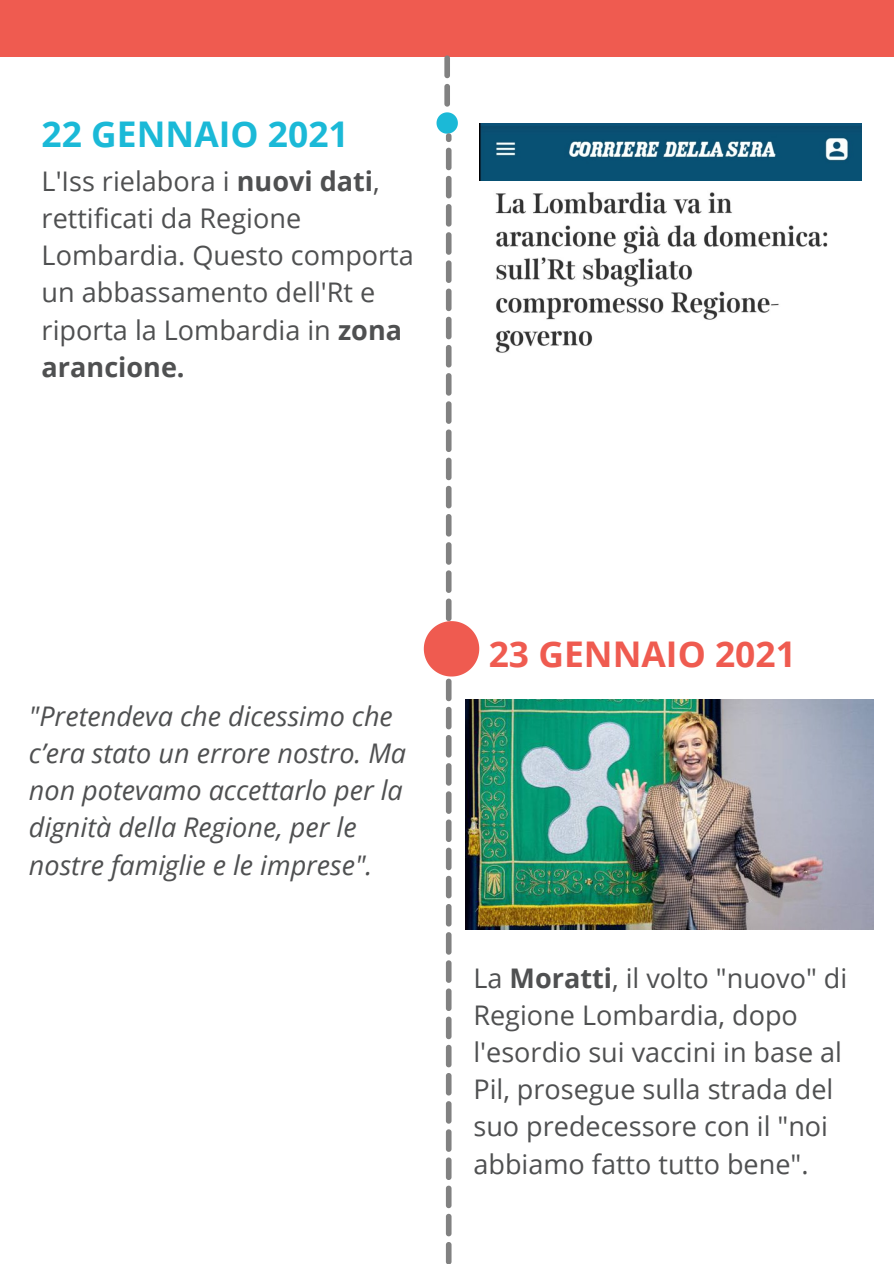
<style>
.page{position:relative;width:894px;height:1264px;background:#fff}
.page>*{position:absolute;margin:0;border:0;box-sizing:border-box;transform-origin:0 0}
.t1{font:700 35.4px "Open Sans";color:#1bb9d7}
.t2{font:700 35.4px "Open Sans";color:#ef5b50}
.t3{font:27px/37.2px "Open Sans";color:#4f5051}
.t4{font:italic 27px/37.2px "Open Sans";color:#4f5051}
.s1{font-weight:700}
</style>
<div class="page">
<div style="left:0;top:0;width:893px;height:56px;background:#ef5b50"></div>
<img style="left:480px;top:180px;width:381px;height:173px">
<img style="left:479px;top:123px;width:382px;height:57px">
<svg style="left:423px;top:55px;width:56px;height:1208px"></svg>
<img style="left:466px;top:699px;width:407px;height:230px">
<p class="t1" style="left:42px;top:109px;width:308px">22 GENNAIO 2021</p>
<p class="t3" style="left:42px;top:162px;width:373px">L'Iss rielabora i <span class="s1">nuovi dati</span>, rettificati da Regione<br>Lombardia. Questo comporta un abbassamento dell'Rt e riporta la Lombardia in <span class="s1">zona arancione.</span></p>
<p class="t4" style="left:29px;top:696px;width:378px">"Pretendeva che dicessimo che c’era stato un errore nostro. Ma non potevamo accettarlo per la dignità della Regione, per le nostre famiglie e le imprese".</p>
<p class="t2" style="left:488px;top:629px;width:308px">23 GENNAIO 2021</p>
<p class="t3" style="left:473px;top:958px;width:375px">La <span class="s1">Moratti</span>, il volto "nuovo" di<br>Regione Lombardia, dopo l'esordio sui vaccini in base al<br>Pil, prosegue sulla strada del suo predecessore con il "noi abbiamo fatto tutto bene".</p>
</div>
